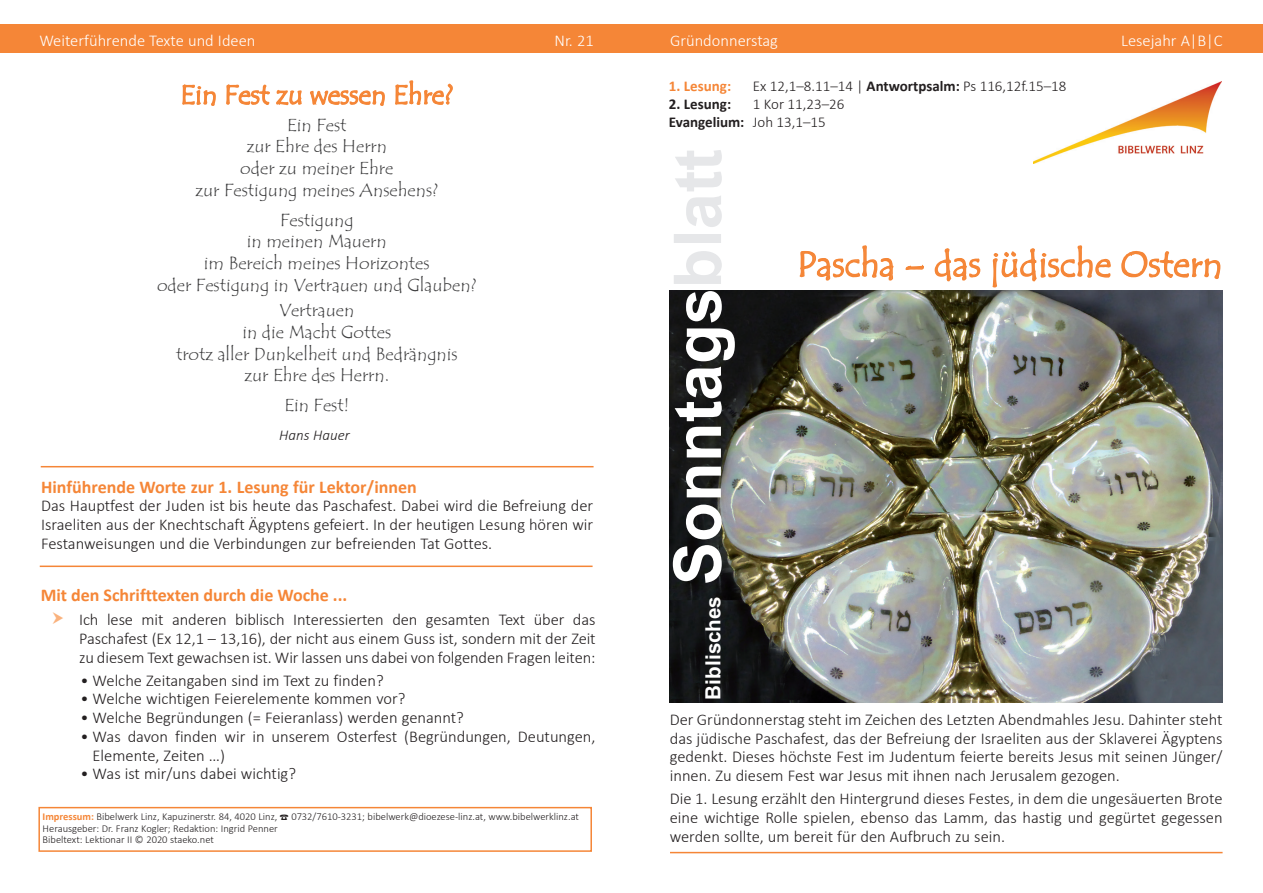
<style>
.page{position:relative;width:1263px;height:893px;background:#fff}
.page>*{position:absolute;margin:0;border:0;box-sizing:border-box;transform-origin:0 0}
.t1{font:700 66px "Arial Narrow MT Pro";color:#fff;scale:1.2 1}
.t2{font:36px "Tempus Sans ITC";color:#f58637}
.t3{font:700 21px "Arial Narrow MT Pro";color:#fff;scale:1.2 1}
.t4{font:18px/21.6px "Tempus Sans ITC";color:#3e3e3f;text-align:center}
.t5{font:700 18px "Calibri";color:#f58637}
.t6{font:300 16.5px/18.8px "Calibri";color:#231f20;text-align:justify}
.t7{font:300 16.5px "Calibri";color:#fff}
.t8{font:300 15px/18px "Calibri";color:#231f20}
.t9{font:700 15px "Calibri";color:#f58637}
.t10{font:700 15px "Calibri";color:#231f20}
.t11{font:italic 300 15px "Calibri";color:#231f20}
.t12{font:300 10.5px/11.2px "Calibri";color:#231f20}
.s1{font-weight:700;color:#f58637}
.s2{font-weight:700}
.s3{color:#e6e7e9}
</style>
<div class="page">
<img style="left:1033px;top:81px;width:188px;height:82px">
<img style="left:670px;top:290px;width:552px;height:413px">
<div style="left:0;top:24px;width:1263px;height:29px;background:#f58637"></div>
<hr style="left:670px;top:852px;width:552px;height:1px;background:#f58637">
<svg style="left:799px;top:245px;width:95px;height:36px"></svg>
<svg style="left:905px;top:264px;width:19px;height:6px"></svg>
<svg style="left:934px;top:248px;width:47px;height:34px"></svg>
<svg style="left:991px;top:245px;width:121px;height:48px"></svg>
<svg style="left:1120px;top:250px;width:101px;height:43px"></svg>
<hr style="left:41px;top:466px;width:553px;height:1px;background:#f58637">
<hr style="left:40px;top:566px;width:553px;height:1px;background:#f58637">
<svg style="left:182px;top:84px;width:34px;height:22px"></svg>
<svg style="left:226px;top:84px;width:159px;height:22px"></svg>
<svg style="left:395px;top:80px;width:58px;height:25px"></svg>
<div style="left:38px;top:807px;width:554px;height:45px;border:2px solid #f58637"></div>
<p class="t7" style="left:39px;top:30px;width:218px">Weiterführende Texte und Ideen</p>
<p class="t7" style="left:554px;top:30px;width:41px">Nr. 21</p>
<p class="t7" style="left:670px;top:30px;width:109px">Gründonnerstag</p>
<p class="t7" style="left:1121px;top:30px;width:103px">Lesejahr A|B|C</p>
<p class="t4" style="left:195px;top:114px;width:244px">Ein Fest<br>zur Ehre des Herrn<br>oder zu meiner Ehre<br>zur Festigung meines Ansehens?</p>
<p class="t4" style="left:157px;top:209px;width:321px">Festigung<br>in meinen Mauern<br>im Bereich meines Horizontes<br>oder Festigung in Vertrauen und Glauben?</p>
<p class="t4" style="left:176px;top:300px;width:283px">Vertrauen<br>in die Macht Gottes<br>trotz aller Dunkelheit und Bedrängnis zur Ehre des Herrn.</p>
<p class="t4" style="left:284px;top:395px;width:66px">Ein Fest!</p>
<p class="t11" style="left:279px;top:425px;width:72px">Hans Hauer</p>
<p class="t5" style="left:41px;top:474px;width:377px">Hinführende Worte zur 1. Lesung für Lektor/innen</p>
<p class="t6" style="left:41px;top:496px;width:554px">Das Hauptfest der Juden ist bis heute das Paschafest. Dabei wird die Befreiung der Israeliten aus der Knechtschaft Ägyptens gefeiert. In der heutigen Lesung hören wir Festanweisungen und die Verbindungen zur befreienden Tat Gottes.</p>
<p class="t5" style="left:41px;top:582px;width:308px">Mit den Schrifttexten durch die Woche ...</p>
<p class="t6" style="left:79px;top:610px;width:518px">Ich lese mit anderen biblisch Interessierten den gesamten Text über das Paschafest (Ex 12,1 – 13,16), der nicht aus einem Guss ist, sondern mit der Zeit zu diesem Text gewachsen ist. Wir lassen uns dabei von folgenden Fragen leiten:</p>
<p class="t6" style="left:81px;top:671px;width:305px">• Welche Zeitangaben sind im Text zu finden?</p>
<p class="t6" style="left:81px;top:689px;width:326px">• Welche wichtigen Feierelemente kommen vor?</p>
<p class="t6" style="left:81px;top:708px;width:385px">• Welche Begründungen (= Feieranlass) werden genannt?</p>
<p class="t6" style="left:93px;top:727px;width:504px;text-indent:-12px">• Was davon finden wir in unserem Osterfest (Begründungen, Deutungen,<br>Elemente, Zeiten …)</p>
<p class="t6" style="left:81px;top:764px;width:217px">• Was ist mir/uns dabei wichtig?</p>
<p class="t12" style="left:43px;top:811px;width:236px"><span class="s1">Impressum:</span> Bibelwerk Linz, Kapuzinerstr. 84, 4020 Linz,</p>
<p class="t12" style="left:291px;top:811px;width:289px">0732/7610-3231; bibelwerk@dioezese-linz.at, www.bibelwerklinz.at</p>
<p class="t12" style="left:43px;top:822px;width:237px">Herausgeber: Dr. Franz Kogler; Redaktion: Ingrid Penner<br>Bibeltext: Lektionar II © 2020 staeko.net</p>
<p class="t9" style="left:669px;top:75px;width:64px">1. Lesung:</p>
<p class="t8" style="left:753px;top:77px;width:315px">Ex 12,1–8.11–14 | <span class="s2">Antwortpsalm:</span> Ps 116,12f.15–18</p>
<p class="t10" style="left:669px;top:93px;width:64px">2. Lesung:</p>
<p class="t8" style="left:669px;top:95px;width:177px;text-indent:84px">1 Kor 11,23–26<br><span class="s2">Evangelium:</span> Joh 13,1–15</p>
<h1 class="t1" style="left:658px;top:585px;width:365px;rotate:-90deg">Sonntags<span class="s3">blatt</span></h1>
<p class="t3" style="left:700px;top:699px;width:88px;rotate:-90deg">Biblisches</p>
<h2 class="t2" style="left:797px;top:241px;width:427px">Pascha – das jüdische Ostern</h2>
<p class="t6" style="left:670px;top:710px;width:554px">Der Gründonnerstag steht im Zeichen des Letzten Abendmahles Jesu. Dahinter steht das jüdische Paschafest, das der Befreiung der Israeliten aus der Sklaverei Ägyptens gedenkt. Dieses höchste Fest im Judentum feierte bereits Jesus mit seinen Jünger/ innen. Zu diesem Fest war Jesus mit ihnen nach Jerusalem gezogen.</p>
<p class="t6" style="left:670px;top:789px;width:554px">Die 1. Lesung erzählt den Hintergrund dieses Festes, in dem die ungesäuerten Brote eine wichtige Rolle spielen, ebenso das Lamm, das hastig und gegürtet gegessen werden sollte, um bereit für den Aufbruch zu sein.</p>
</div>
